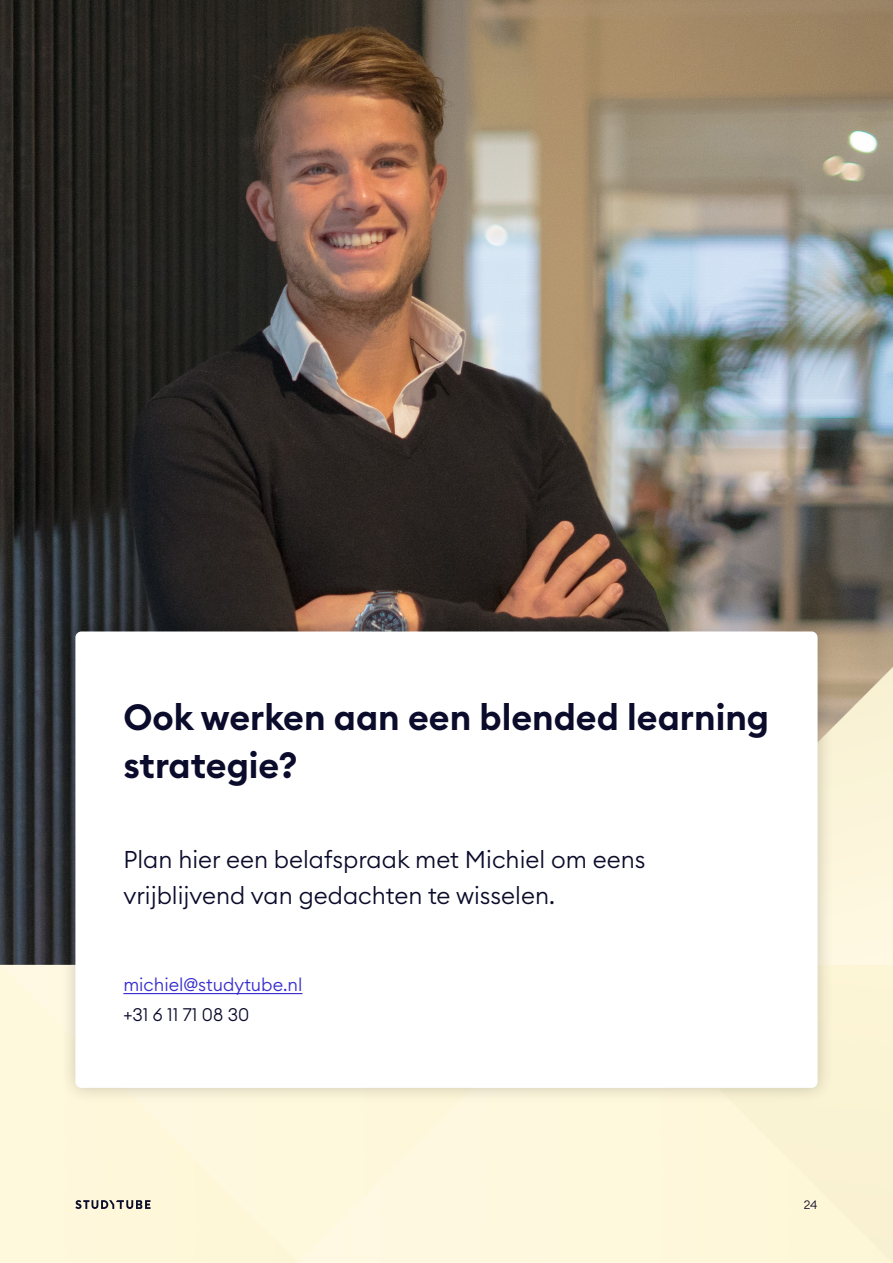
<style>
.page{position:relative;width:893px;height:1263px;background:#fff}
.page>*{position:absolute;margin:0;border:0;box-sizing:border-box;transform-origin:0 0}
.t1{font:600 36px/48px "Euclid Circular B";color:#0b0b2b}
.t2{font:300 24px/36px "Euclid Circular B";color:#0b0b2b}
.t3{font:300 18px "Euclid Circular B";color:#372ccd}
.t4{font:300 18px "Euclid Circular B";color:#0b0b2b}
.t5{font:300 12px "Euclid Circular B";color:#0b0b2b}
</style>
<div class="page">
<img style="left:0;top:0;width:893px;height:668px">
<img style="left:0;top:668px;width:893px;height:595px">
<div style="left:59px;top:615px;width:775px;height:490px;background:#000;opacity:.2"></div>
<div style="left:75px;top:631px;width:743px;height:457px;background:#fff;border-radius:6px"></div>
<svg style="left:75px;top:1200px;width:75px;height:9px"></svg>
<hr style="left:123px;top:993px;width:179px;height:1px;background:#372ccd">
<p class="t1" style="left:123px;top:694px;width:647px">Ook werken aan een blended learning strategie?</p>
<p class="t2" style="left:123px;top:841px;width:524px">Plan hier een belafspraak met Michiel om eens vrijblijvend van gedachten te wisselen.</p>
<p class="t3" style="left:123px;top:973px;width:181px">michiel@studytube.nl</p>
<p class="t4" style="left:123px;top:1003px;width:127px">+31 6 11 71 08 30</p>
<p class="t5" style="left:804px;top:1197px;width:15px">24</p>
</div>
